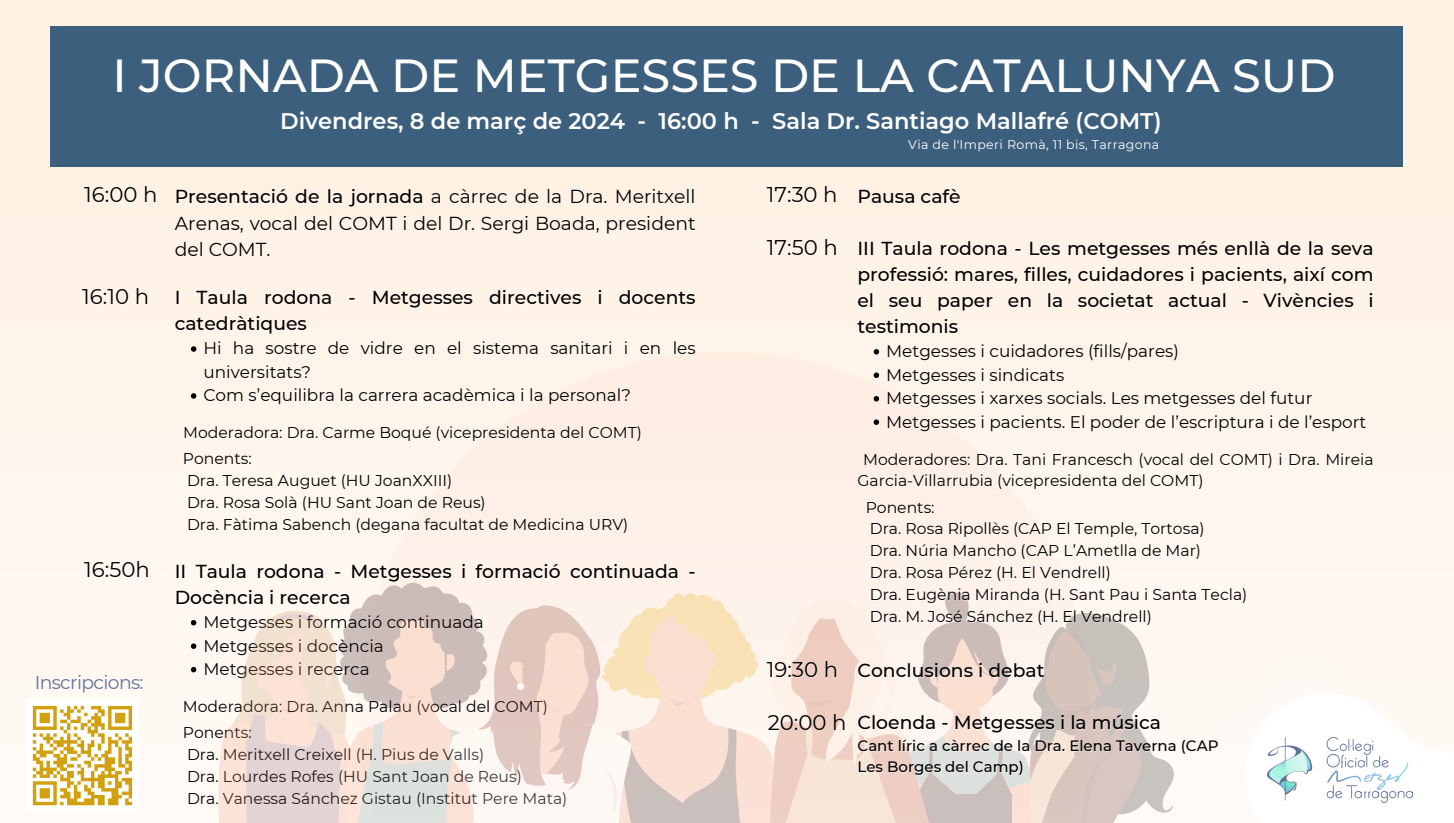
<style>
.page{position:relative;width:1454px;height:823px;background:#fff}
.page>*{position:absolute;margin:0;border:0;box-sizing:border-box;transform-origin:0 0}
.t1{font:500 46.19px "Montserrat";color:#fff}
.t2{font:600 22.5px "Montserrat";color:#fff}
.t3{font:21.25px "Montserrat";color:#000}
.t4{font:500 18.75px/26.1px "Montserrat";color:#000}
.t5{font:18.75px "Montserrat";color:#000}
.t6{font:18.75px "Montserrat";letter-spacing:-.035em;color:#607499}
.t7{font:16.88px/23.4px "Montserrat";color:#000}
.t8{font:15.62px/21.9px "Montserrat";color:#000}
.t9{font:500 15px/20.8px "Montserrat";color:#000}
.t10{font:12.56px "Montserrat";letter-spacing:.03em;color:#fff}
.s1{font-weight:500}
</style>
<div class="page">
<div style="left:0;top:0;width:1453px;height:822px;background:#fff2e5"></div>
<div style="left:0;top:189px;width:1453px;height:633px;background:#fff4e9"></div>
<svg style="left:191px;top:346px;width:5px;height:5px"></svg>
<svg style="left:191px;top:393px;width:5px;height:5px"></svg>
<svg style="left:191px;top:620px;width:5px;height:5px"></svg>
<svg style="left:191px;top:643px;width:5px;height:5px"></svg>
<svg style="left:191px;top:666px;width:5px;height:6px"></svg>
<svg style="left:218px;top:582px;width:955px;height:240px"></svg>
<div style="left:1215px;top:682px;width:122px;height:132px;background:#fff9f4"></div>
<svg style="left:1244px;top:693px;width:209px;height:129px"></svg>
<img style="left:1267px;top:737px;width:145px;height:64px">
<svg style="left:873px;top:349px;width:6px;height:5px"></svg>
<svg style="left:873px;top:372px;width:6px;height:6px"></svg>
<svg style="left:873px;top:396px;width:6px;height:5px"></svg>
<svg style="left:873px;top:419px;width:6px;height:6px"></svg>
<div style="left:51px;top:26px;width:1351px;height:141px;background:#3c5f7d"></div>
<div style="left:26px;top:698px;width:113px;height:113px;background:#fff"></div>
<svg style="left:32px;top:706px;width:101px;height:100px"></svg>
<h3 class="t1" style="left:112px;top:47px;width:1224px">I JORNADA DE METGESSES DE LA CATALUNYA SUD</h3>
<h3 class="t2" style="left:280px;top:108px;width:882px">Divendres, 8 de març de 2024 - 16:00 h - Sala Dr. Santiago Mallafré (COMT)</h3>
<h4 class="t3" style="left:84px;top:182px;width:75px">16:00 h</h4>
<p class="t3" style="left:82px;top:283px;width:68px">16:10 h</p>
<p class="t3" style="left:84px;top:556px;width:67px">16:50h</p>
<p class="t6" style="left:35px;top:670px;width:110px">Inscripcions:</p>
<h1 class="t5" style="left:175px;top:185px;width:522px"><span class="s1">Presentació de la jornada</span> a càrrec de la Dra. Meritxell</h1>
<p class="t5" style="left:175px;top:211px;width:522px">Arenas, vocal del COMT i del Dr. Sergi Boada, president</p>
<h3 class="t5" style="left:175px;top:237px;width:97px">del COMT.</h3>
<h4 class="t4" style="left:175px;top:284px;width:522px">I Taula rodona - Metgesses directives i docents</h4>
<p class="t4" style="left:175px;top:310px;width:134px">catedràtiques</p>
<p class="t7" style="left:203px;top:336px;width:493px">Hi ha sostre de vidre en el sistema sanitari i en les</p>
<p class="t7" style="left:203px;top:360px;width:109px">universitats?</p>
<p class="t7" style="left:203px;top:383px;width:429px">Com s’equilibra la carrera acadèmica i la personal?</p>
<p class="t8" style="left:183px;top:421px;width:460px">Moderadora: Dra. Carme Boqué (vicepresidenta del COMT)</p>
<h4 class="t8" style="left:183px;top:447px;width:447px">Ponents:<br>Dra. Teresa Auguet (HU JoanXXIII)<br>Dra. Rosa Solà (HU Sant Joan de Reus)<br>Dra. Fàtima Sabench (degana facultat de Medicina URV)</h4>
<p class="t4" style="left:175px;top:558px;width:522px">II Taula rodona - Metgesses i formació continuada -<br>Docència i recerca</p>
<p class="t7" style="left:203px;top:610px;width:282px">Metgesses i formació continuada<br>Metgesses i docència<br>Metgesses i recerca</p>
<p class="t8" style="left:183px;top:693px;width:366px;line-height:26.1px">Moderadora: Dra. Anna Palau (vocal del COMT)<br>Ponents:</p>
<p class="t8" style="left:187px;top:743px;width:382px">Dra. Meritxell Creixell (H. Pius de Valls)<br>Dra. Lourdes Rofes (HU Sant Joan de Reus)<br>Dra. Vanessa Sánchez Gistau (Institut Pere Mata)</p>
<h3 class="t10" style="left:908px;top:137px;width:252px">Via de l'Imperi Romà, 11 bis, Tarragona</h3>
<p class="t3" style="left:767px;top:182px;width:72px">17:30 h</p>
<p class="t4" style="left:857px;top:183px;width:105px">Pausa cafè</p>
<p class="t4" style="left:857px;top:235px;width:517px">III Taula rodona - Les metgesses més enllà de la seva</p>
<p class="t4" style="left:857px;top:261px;width:517px">professió: mares, filles, cuidadores i pacients, així com</p>
<p class="t4" style="left:857px;top:287px;width:517px">el seu paper en la societat actual - Vivències i</p>
<p class="t4" style="left:857px;top:313px;width:102px">testimonis</p>
<h4 class="t7" style="left:886px;top:339px;width:294px">Metgesses i cuidadores (fills/pares)</h4>
<p class="t7" style="left:886px;top:362px;width:180px">Metgesses i sindicats</p>
<p class="t7" style="left:886px;top:386px;width:428px">Metgesses i xarxes socials. Les metgesses del futur</p>
<p class="t7" style="left:886px;top:409px;width:481px">Metgesses i pacients. El poder de l’escriptura i de l’esport</p>
<p class="t8" style="left:857px;top:448px;width:517px;text-indent:6px">Moderadores: Dra. Tani Francesch (vocal del COMT) i Dra. Mireia<br>Garcia-Villarrubia (vicepresidenta del COMT)</p>
<p class="t8" style="left:865px;top:495px;width:383px">Ponents:<br>Dra. Rosa Ripollès (CAP El Temple, Tortosa)<br>Dra. Núria Mancho (CAP L’Ametlla de Mar)<br>Dra. Rosa Pérez (H. El Vendrell)<br>Dra. Eugènia Miranda (H. Sant Pau i Santa Tecla)<br>Dra. M. José Sánchez (H. El Vendrell)</p>
<p class="t4" style="left:857px;top:657px;width:188px">Conclusions i debat</p>
<p class="t4" style="left:857px;top:709px;width:305px">Cloenda - Metgesses i la música</p>
<p class="t9" style="left:857px;top:735px;width:362px">Cant líric a càrrec de la Dra. Elena Taverna (CAP<br>Les Borges del Camp)</p>
<p class="t3" style="left:767px;top:234px;width:72px">17:50 h</p>
<p class="t3" style="left:767px;top:656px;width:73px">19:30 h</p>
<h5 class="t3" style="left:767px;top:708px;width:80px">20:00 h</h5>
</div>
